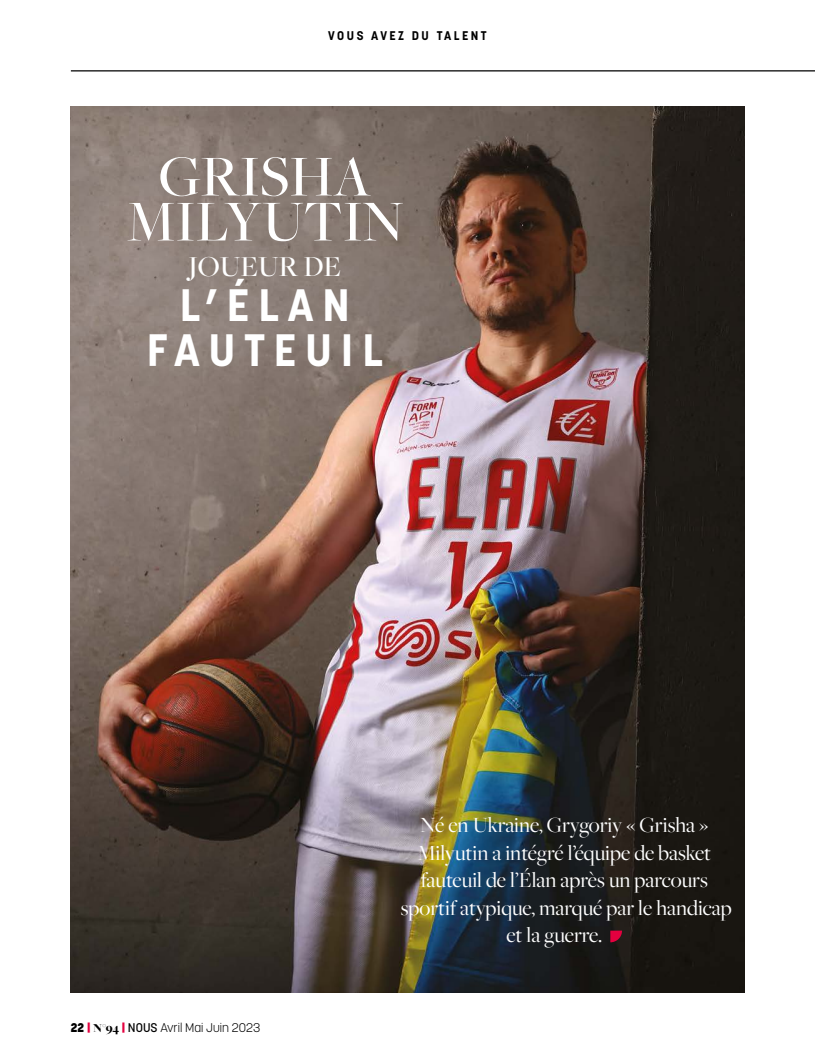
<style>
.page{position:relative;width:815px;height:1063px;background:#fff}
.page>*{position:absolute;margin:0;border:0;box-sizing:border-box;transform-origin:0 0}
.t1{font:500 60px/45px "Freight Big Pro";color:#fff;text-align:center}
.t2{font:700 45px/45px "Korolev";letter-spacing:.2em;color:#fff;text-align:center}
.t3{font:500 30px "Freight Big Pro";color:#fff}
.t4{font:22.5px "Freight Big Pro";color:#fff}
.t5{font:300 12.5px "Korolev";color:#000}
.t6{font:700 12.5px "Korolev";letter-spacing:.2em;color:#000}
.s1{font-weight:800}
.s2{font-weight:800;color:#e4003f}
.s3{font-family:"Freight Big Pro";font-weight:900}
.s4{font-weight:500}
</style>
<div class="page">
<hr style="left:71px;top:70px;width:744px;height:1px;background:#000">
<img style="left:71px;top:106px;width:673px;height:886px">
<svg style="left:610px;top:931px;width:12px;height:11px"></svg>
<p class="t6" style="left:328px;top:28px;width:160px">VOUS AVEZ DU TALENT</p>
<h1 class="t1" style="left:126px;top:152px;width:279px">GRISHA<br>MILYUTIN</h1>
<h3 class="t3" style="left:188px;top:247px;width:154px">JOUEUR DE</h3>
<h2 class="t2" style="left:147px;top:283px;width:237px">L’ÉLAN<br>FAUTEUIL</h2>
<p class="t5" style="left:71px;top:1020px;width:191px"><span class="s1">22</span> <span class="s2">|</span> <span class="s3">N°94</span> <span class="s2">|</span> <span class="s4">NOUS</span> Avril Mai Juin 2023</p>
<p class="t4" style="left:420px;top:811px;width:290px">Né en Ukraine, Grygoriy « Grisha »</p>
<p class="t4" style="left:417px;top:838px;width:295px">Milyutin a intégré l’équipe de basket</p>
<p class="t4" style="left:421px;top:866px;width:289px">fauteuil de l’Élan après un parcours</p>
<p class="t4" style="left:401px;top:893px;width:332px">sportif atypique, marqué par le handicap</p>
<p class="t4" style="left:507px;top:921px;width:97px">et la guerre.</p>
</div>
